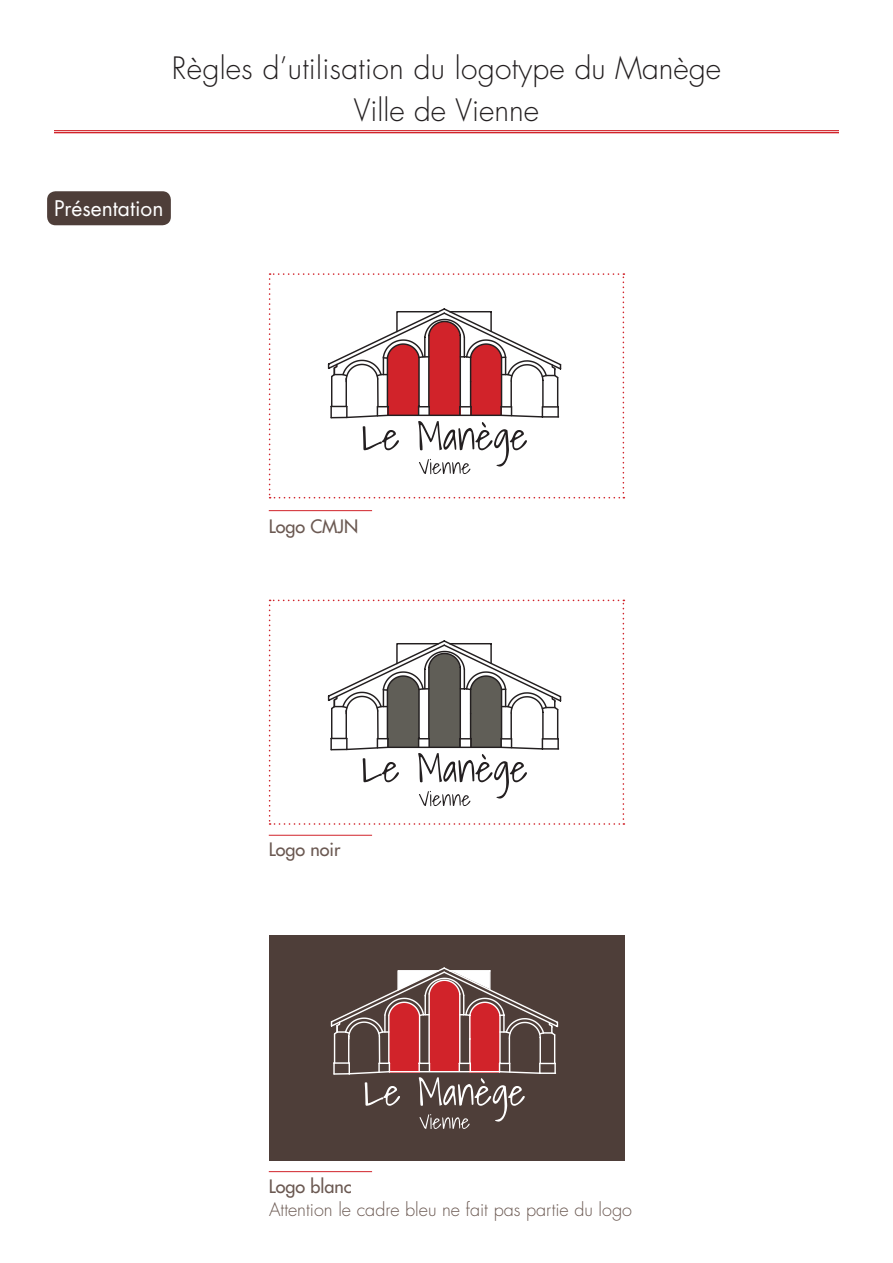
<style>
.page{position:relative;width:893px;height:1263px;background:#fff}
.page>*{position:absolute;margin:0;border:0;box-sizing:border-box;transform-origin:0 0}
.t1{font:300 30px/42px "Futura Std";letter-spacing:.01em;color:#231f20;text-align:center}
.t2{font:21px "Futura Std";color:#fff}
.t3{font:300 18px "Futura Std";color:#6b5952}
.t4{font:500 18px "Futura Std";color:#6b5952}
</style>
<div class="page">
<div style="left:269px;top:936px;width:355px;height:225px;background:#4e3e39"></div>
<hr style="left:269px;top:510px;width:103px;height:1px;background:#d1232a">
<hr style="left:269px;top:835px;width:103px;height:1px;background:#d1232a">
<hr style="left:269px;top:1171px;width:103px;height:1px;background:#d1232a">
<div style="left:47px;top:191px;width:124px;height:34px;background:#4e3e39;border-radius:9px"></div>
<hr style="left:54px;top:130px;width:785px;height:1px;background:#d1232a">
<hr style="left:54px;top:132px;width:785px;height:1px;background:#d1232a">
<svg style="left:269px;top:273px;width:355px;height:225px"></svg>
<svg style="left:269px;top:600px;width:355px;height:225px"></svg>
<svg style="left:330px;top:967px;width:229px;height:162px"></svg>
<p class="t1" style="left:172px;top:48px;width:551px">Règles d’utilisation du logotype du Manège<br>Ville de Vienne</p>
<p class="t2" style="left:54px;top:195px;width:111px">Présentation</p>
<p class="t4" style="left:269px;top:515px;width:91px">Logo CMJN</p>
<p class="t4" style="left:269px;top:838px;width:73px">Logo noir</p>
<p class="t4" style="left:269px;top:1174px;width:84px">Logo blanc</p>
<p class="t3" style="left:269px;top:1199px;width:364px">Attention le cadre bleu ne fait pas partie du logo</p>
</div>
